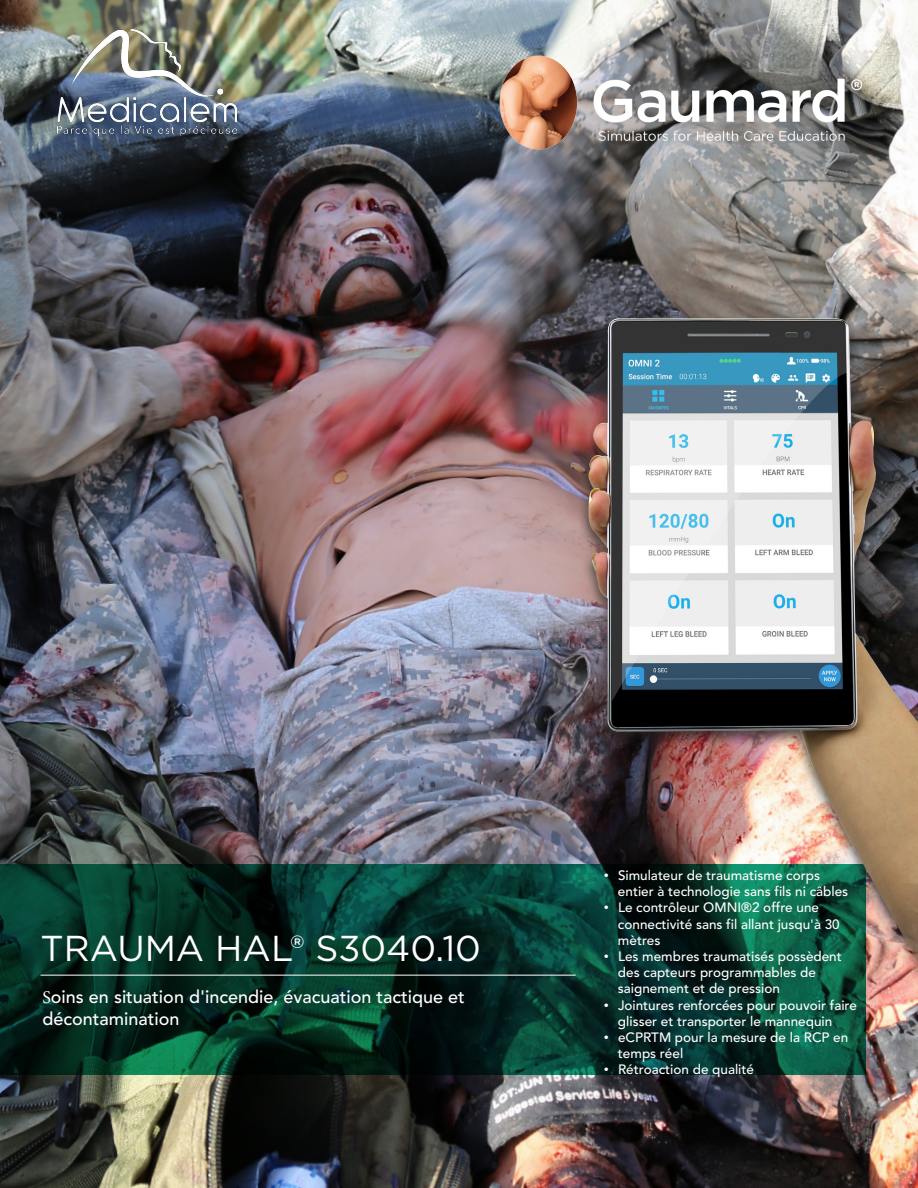
<style>
.page{position:relative;width:918px;height:1188px;background:#fff}
.page>*{position:absolute;margin:0;border:0;box-sizing:border-box;transform-origin:0 0}
.Cover_Header{font:36px "Gotham";color:#fff}
.t1{font:500 18px/21.6px "Avenir LT Std";color:#fff}
.t2{font:500 13.5px/16.2px "Avenir LT Std";color:#fff}
.s1{font-family:"Minion Pro";font-weight:400}
.s2{font-family:"Gotham";font-weight:400}
</style>
<div class="page">
<img style="left:0;top:0;width:918px;height:1188px">
<svg style="left:0;top:864px;width:866px;height:211px"></svg>
<img style="left:499px;top:54px;width:365px;height:97px">
<div style="left:577px;top:314px;width:341px;height:696px;background:#231f20;opacity:.75"></div>
<img style="left:587px;top:318px;width:331px;height:645px">
<hr style="left:40px;top:975px;width:536px;height:1px;background:#fff">
<img style="left:43px;top:15px;width:207px;height:135px">
<p class="Cover_Header" style="left:40px;top:925px;width:442px">TRAUMA HAL® S3040.10</p>
<p class="t1" style="left:42px;top:987px;width:424px"><span class="s1">S</span>oins en situation d'incendie, évacuation tactique et décontamination</p>
<p class="t2" style="left:618px;top:868px;width:232px;text-indent:-15px"><span class="s2">•</span> Simulateur de traumatisme corps entier à technologie sans fils ni câbles</p>
<p class="t2" style="left:618px;top:900px;width:223px;text-indent:-15px"><span class="s2">•</span> Le contrôleur OMNI®2 offre une connectivité sans fil allant jusqu'à 30 mètres</p>
<p class="t2" style="left:618px;top:949px;width:225px;text-indent:-15px"><span class="s2">•</span> Les membres traumatisés possèdent des capteurs programmables de saignement et de pression</p>
<p class="t2" style="left:618px;top:997px;width:241px;text-indent:-15px"><span class="s2">•</span> Jointures renforcées pour pouvoir faire glisser et transporter le mannequin</p>
<p class="t2" style="left:618px;top:1030px;width:232px;text-indent:-15px"><span class="s2">•</span> eCPRTM pour la mesure de la RCP en temps réel</p>
<p class="t2" style="left:603px;top:1062px;width:153px"><span class="s2">•</span> Rétroaction de qualité</p>
</div>
